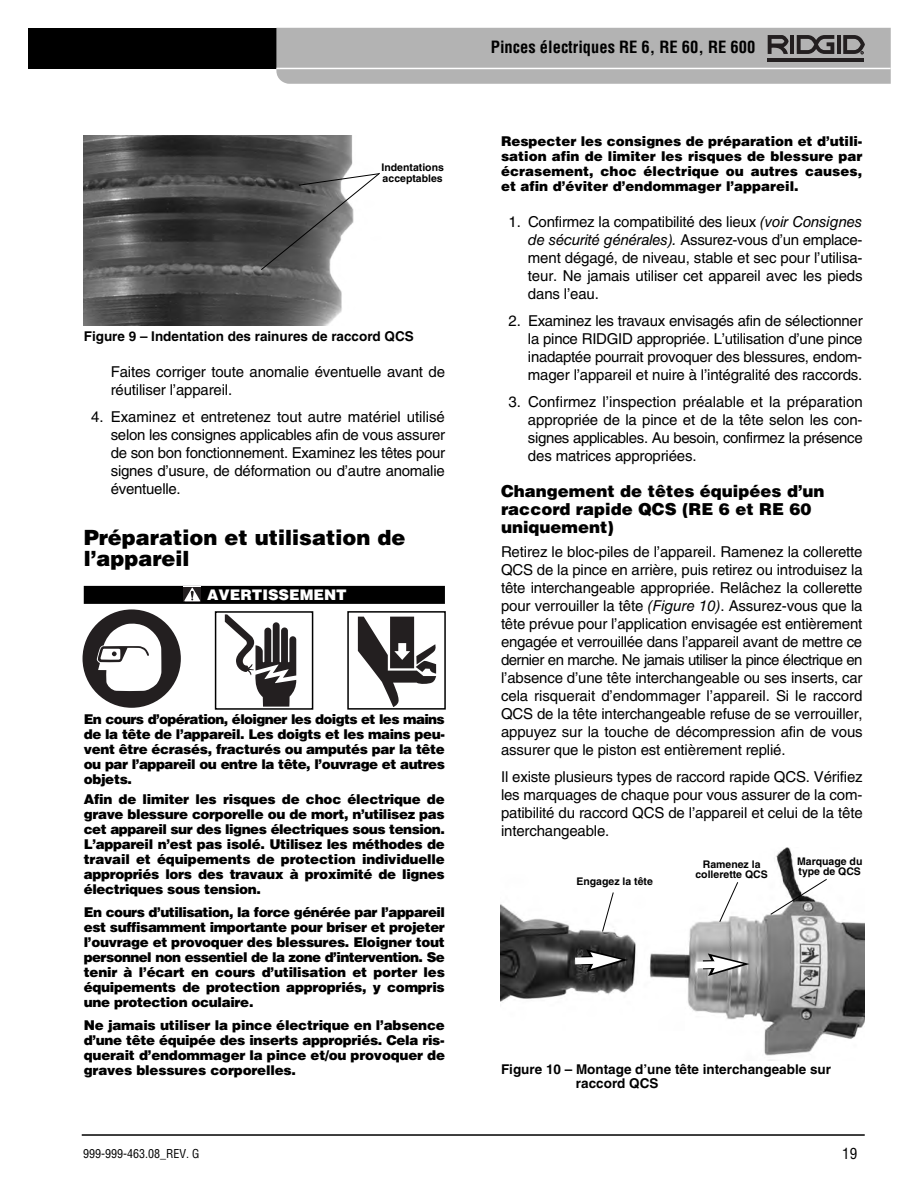
<style>
.page{position:relative;width:918px;height:1188px;background:#fff}
.page>*{position:absolute;margin:0;border:0;box-sizing:border-box;transform-origin:0 0}
.t1{font:900 21px/21px "Helvetica LT Std";color:#000}
.t2{font:900 16.5px/18px "Helvetica LT Std";color:#000}
.t3{font:700 condensed 16.5px "Helvetica LT Std";color:#000}
.t4{font:15px/18px "Helvetica LT Std";letter-spacing:-.01em;color:#000;text-align:justify}
.t5{font:condensed 15px "Helvetica LT Std";color:#000}
.t6{font:900 14.7px "Helvetica LT Std";color:#fff}
.t7{font:900 13.5px/15px "Helvetica LT Std";letter-spacing:-.02em;color:#000;text-align:justify}
.t8{font:700 13.5px/13.5px "Helvetica LT Std";color:#000}
.t9{font:condensed 12px "Helvetica LT Std";color:#000}
.t10{font:700 10.5px/10.5px "Helvetica LT Std";color:#000}
.s1{font-style:italic}
</style>
<div class="page">
<hr style="left:82px;top:1134px;width:783px;height:2px;background:#000">
<div style="left:84px;top:586px;width:361px;height:18px;background:#000"></div>
<div style="left:183px;top:587px;width:18px;height:14px;background:#231f20"></div>
<svg style="left:184px;top:588px;width:16px;height:13px"></svg>
<div style="left:28px;top:28px;width:427px;height:41px;background:#000"></div>
<svg style="left:276px;top:28px;width:615px;height:56px;background:#afafaf"></svg>
<img style="left:83px;top:135px;width:270px;height:190px">
<svg style="left:260px;top:172px;width:120px;height:99px"></svg>
<img style="left:501px;top:847px;width:363px;height:209px">
<svg style="left:602px;top:892px;width:12px;height:40px"></svg>
<svg style="left:719px;top:881px;width:20px;height:42px"></svg>
<svg style="left:568px;top:949px;width:60px;height:23px"></svg>
<svg style="left:690px;top:953px;width:60px;height:23px"></svg>
<svg style="left:770px;top:878px;width:58px;height:37px"></svg>
<svg style="left:83px;top:609px;width:98px;height:99px"></svg>
<svg style="left:358px;top:617px;width:79px;height:90px"></svg>
<div style="left:347px;top:611px;width:99px;height:99px;border:2px solid #000"></div>
<svg style="left:225px;top:614px;width:71px;height:93px"></svg>
<div style="left:215px;top:611px;width:98px;height:99px;border:2px solid #000"></div>
<p class="t10" style="left:382px;top:163px;width:64px">Indentations acceptables</p>
<p class="t8" style="left:84px;top:331px;width:332px">Figure 9 – Indentation des rainures de raccord QCS</p>
<p class="t4" style="left:111px;top:364px;width:336px">Faites corriger toute anomalie éventuelle avant de réutiliser l’appareil.</p>
<p class="t4" style="left:111px;top:409px;width:336px;text-indent:-20px">4. Examinez et entretenez tout autre matériel utilisé selon les consignes applicables afin de vous assurer de son bon fonctionnement. Examinez les têtes pour signes d’usure, de déformation ou d’autre anomalie éventuelle.</p>
<h1 class="t1" style="left:84px;top:529px;width:323px">Préparation et utilisation de l’appareil</h1>
<p class="t6" style="left:207px;top:590px;width:141px">AVERTISSEMENT</p>
<p class="t7" style="left:84px;top:713px;width:363px">En cours d’opération, éloigner les doigts et les mains de la tête de l’appareil. Les doigts et les mains peu&shy;vent être écrasés, fracturés ou amputés par la tête ou par l’appareil ou entre la tête, l’ouvrage et autres objets.</p>
<p class="t7" style="left:84px;top:793px;width:363px">Afin de limiter les risques de choc électrique de grave blessure corporelle ou de mort, n’utilisez pas cet appareil sur des lignes électriques sous tension.<br>L’appareil n’est pas isolé. Utilisez les méthodes de travail et équipements de protection individuelle appropriés lors des travaux à proximité de lignes électriques sous tension.</p>
<p class="t7" style="left:84px;top:906px;width:363px">En cours d’utilisation, la force générée par l’appareil est suffisamment importante pour briser et projeter l’ouvrage et provoquer des blessures. Eloigner tout personnel non essentiel de la zone d’intervention. Se tenir à l’écart en cours d’utilisation et porter les équipements de protection appropriés, y compris une protection oculaire.</p>
<p class="t7" style="left:84px;top:1019px;width:363px">Ne jamais utiliser la pince électrique en l’absence d’une tête équipée des inserts appropriés. Cela ris&shy;querait d’endommager la pince et/ou provoquer de graves blessures corporelles.</p>
<p class="t3" style="left:491px;top:40px;width:266px">Pinces électriques RE 6, RE 60, RE 600</p>
<p class="t7" style="left:501px;top:135px;width:363px">Respecter les consignes de préparation et d’utili&shy;sation afin de limiter les risques de blessure par écrasement, choc électrique ou autres causes, et afin d’éviter d’endommager l’appareil.</p>
<p class="t4" style="left:528px;top:215px;width:336px;text-indent:-20px">1. Confirmez la compatibilité des lieux <span class="s1">(voir Consignes de sécurité générales).</span> Assurez-vous d’un emplace&shy;ment dégagé, de niveau, stable et sec pour l’utilisa&shy;teur. Ne jamais utiliser cet appareil avec les pieds dans l’eau.</p>
<p class="t4" style="left:528px;top:314px;width:336px;text-indent:-20px">2. Examinez les travaux envisagés afin de sélectionner la pince RIDGID appropriée. L’utilisation d’une pince inadaptée pourrait provoquer des blessures, endom&shy;mager l’appareil et nuire à l’intégralité des raccords.</p>
<p class="t4" style="left:528px;top:395px;width:336px;text-indent:-20px">3. Confirmez l’inspection préalable et la préparation appropriée de la pince et de la tête selon les con&shy;signes applicables. Au besoin, confirmez la présence des matrices appropriées.</p>
<p class="t2" style="left:501px;top:484px;width:325px">Changement de têtes équipées d’un raccord rapide QCS (RE 6 et RE 60 uniquement)</p>
<p class="t4" style="left:501px;top:544px;width:363px">Retirez le bloc-piles de l’appareil. Ramenez la collerette QCS de la pince en arrière, puis retirez ou introduisez la tête interchangeable appropriée. Relâchez la collerette pour verrouiller la tête <span class="s1">(Figure 10)</span>. Assurez-vous que la tête prévue pour l’application envisagée est entièrement engagée et verrouillée dans l’appareil avant de mettre ce dernier en marche. Ne jamais utiliser la pince électrique en l’absence d’une tête interchangeable ou ses inserts, car cela risquerait d’endommager l’appareil. Si le raccord QCS de la tête interchangeable refuse de se verrouiller, appuyez sur la touche de décompression afin de vous assurer que le piston est entièrement replié.</p>
<p class="t4" style="left:501px;top:769px;width:363px">Il existe plusieurs types de raccord rapide QCS. Vérifiez les marquages de chaque pour vous assurer de la com&shy;patibilité du raccord QCS de l’appareil et celui de la tête interchangeable.</p>
<p class="t10" style="left:576px;top:877px;width:78px">Engagez la tête</p>
<p class="t10" style="left:695px;top:860px;width:74px;text-align:center">Ramenez la collerette QCS</p>
<p class="t10" style="left:797px;top:857px;width:67px">Marquage du type de QCS</p>
<p class="t8" style="left:576px;top:1064px;width:257px;text-indent:-75px">Figure 10 – Montage d’une tête interchangeable sur raccord QCS</p>
<p class="t9" style="left:83px;top:1149px;width:118px">999-999-463.08_REV. G</p>
<p class="t5" style="left:842px;top:1147px;width:16px">19</p>
</div>
